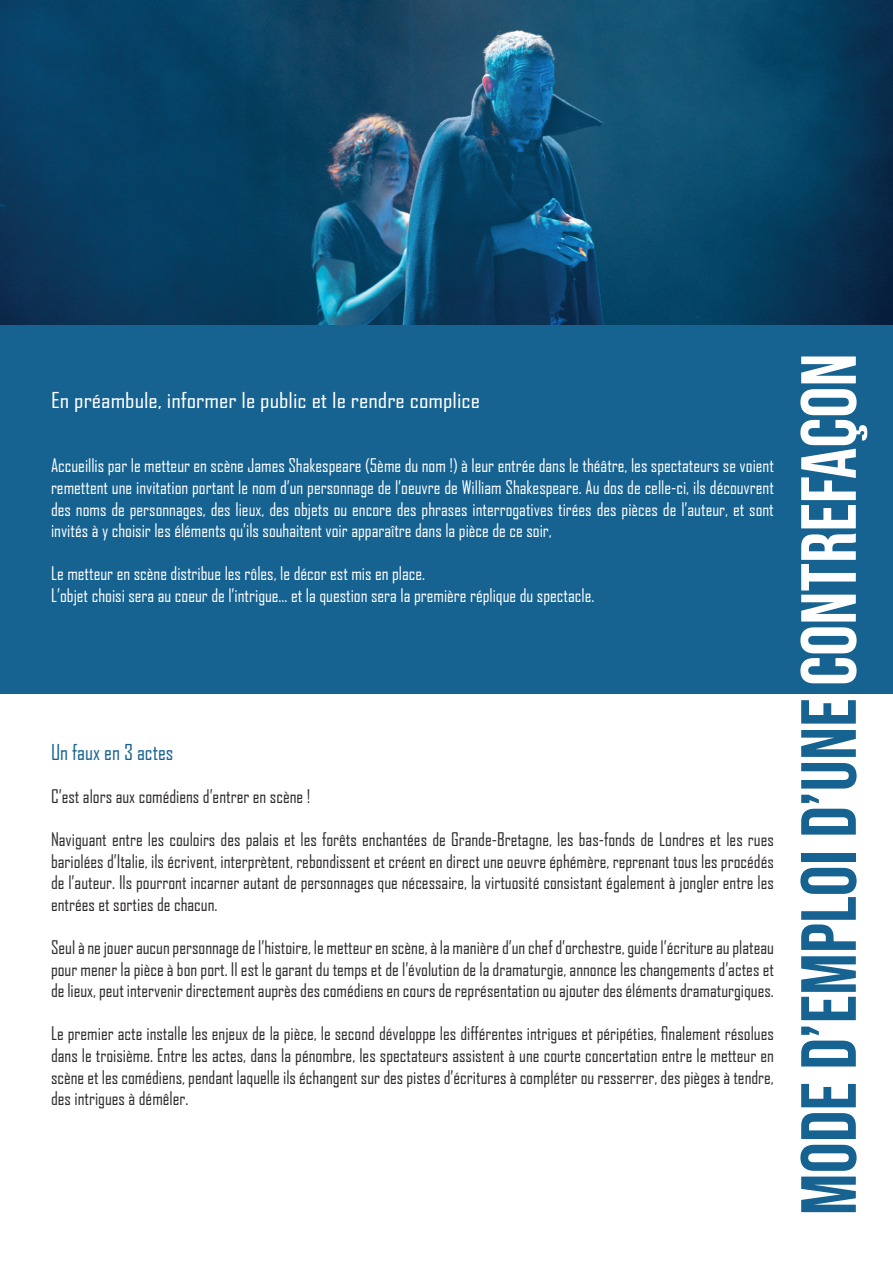
<style>
.page{position:relative;width:893px;height:1263px;background:#fff}
.page>*{position:absolute;margin:0;border:0;box-sizing:border-box;transform-origin:0 0}
.t1{font:78px "Bebas Neue";color:#166290}
.t2{font:21px "Agency FB";color:#fff;scale:1.19 1}
.t3{font:21px "Agency FB";color:#166290}
.t4{font:18px/21.6px "Agency FB";color:#2e2b2c;text-align:justify}
.t5{font:18px/21.6px "Agency FB";color:#fff;text-align:justify}
.s1{color:#fff}
</style>
<div class="page">
<div style="left:0;top:0;width:893px;height:693px;background:#166290"></div>
<img style="left:0;top:0;width:893px;height:324px">
<p class="t2" style="left:51px;top:387px;width:362px">En préambule, informer le public et le rendre complice</p>
<p class="t5" style="left:51px;top:455px;width:724px">Accueillis par le metteur en scène James Shakespeare (5ème du nom !) à leur entrée dans le théâtre, les spectateurs se voient remettent une invitation portant le nom d’un personnage de l’oeuvre de William Shakespeare. Au dos de celle-ci, ils découvrent des noms de personnages, des lieux, des objets ou encore des phrases interrogatives tirées des pièces de l’auteur, et sont invités à y choisir les éléments qu’ils souhaitent voir apparaître dans la pièce de ce soir,</p>
<p class="t5" style="left:51px;top:563px;width:545px">Le metteur en scène distribue les rôles, le décor est mis en place.<br>L’objet choisi sera au coeur de l’intrigue... et la question sera la première réplique du spectacle.</p>
<p class="t3" style="left:51px;top:739px;width:124px">Un faux en 3 actes</p>
<p class="t4" style="left:51px;top:785px;width:261px">C’est alors aux comédiens d’entrer en scène !</p>
<p class="t4" style="left:51px;top:828px;width:724px">Naviguant entre les couloirs des palais et les forêts enchantées de Grande-Bretagne, les bas-fonds de Londres et les rues bariolées d’Italie, ils écrivent, interprètent, rebondissent et créent en direct une oeuvre éphémère, reprenant tous les procédés de l’auteur. Ils pourront incarner autant de personnages que nécessaire, la virtuosité consistant également à jongler entre les entrées et sorties de chacun.</p>
<p class="t4" style="left:51px;top:936px;width:724px">Seul à ne jouer aucun personnage de l’histoire, le metteur en scène, à la manière d’un chef d’orchestre, guide l’écriture au plateau pour mener la pièce à bon port. Il est le garant du temps et de l’évolution de la dramaturgie, annonce les changements d’actes et de lieux, peut intervenir directement auprès des comédiens en cours de représentation ou ajouter des éléments dramaturgiques.</p>
<p class="t4" style="left:51px;top:1022px;width:724px">Le premier acte installe les enjeux de la pièce, le second développe les différentes intrigues et péripéties, finalement résolues dans le troisième. Entre les actes, dans la pénombre, les spectateurs assistent à une courte concertation entre le metteur en scène et les comédiens, pendant laquelle ils échangent sur des pistes d’écritures à compléter ou resserrer, des pièges à tendre, des intrigues à démêler.</p>
<h1 class="t1" style="left:785px;top:1215px;width:863px;rotate:-90deg">MODE D’EMPLOI D’UNE <span class="s1">CONTREFAçon</span></h1>
</div>
